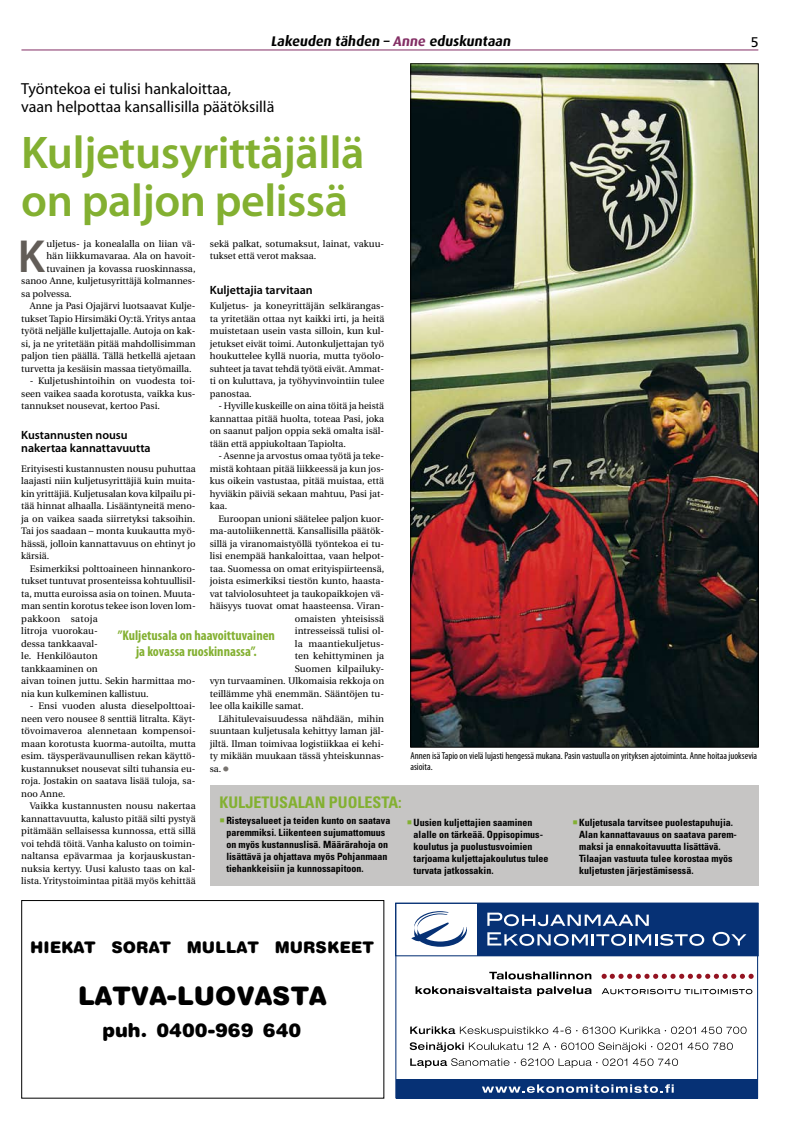
<style>
.page{position:relative;width:794px;height:1134px;background:#fff}
.page>*{position:absolute;margin:0;border:0;box-sizing:border-box;transform-origin:0 0}
.t1{font:600 46.6px "Myriad Pro";color:#625d58}
.t2{font:600 46px/48px "Myriad Pro";letter-spacing:-.01em;color:#83b031}
.t3{font:900 25.6px "Helvetica Rounded";color:#000}
.t4{font:900 19.2px "Helvetica Rounded";color:#000}
.t5{font:16px/18px "Myriad Pro";color:#000}
.t6{font:900 16px "Helvetica Rounded";color:#000}
.t7{font:700 condensed 16px "Univers";color:#83b031}
.t8{font:700 condensed 14px/16px "Myriad Pro";color:#83b031;text-align:center}
.t9{font:700 14px "Dax";color:#000}
.t10{font:14px "Frutiger";color:#000}
.t11{font:600 12px/13px "Myriad Pro";color:#000}
.t12{font:700 condensed 10px/12px "Univers";color:#000}
.t13{font:condensed 10px/11px "Myriad Pro";color:#000}
.t14{font:9.5px/12.5px "Utopia";color:#000;text-align:justify}
.s1{color:#832e64}
.s2{font-family:"Univers";font-size:14px;color:#787470}
.s3{color:#83b031}
</style>
<div class="page">
<div style="left:210px;top:785px;width:548px;height:101px;background:#c6c5c4"></div>
<img style="left:412px;top:66px;width:344px;height:679px">
<div style="left:396px;top:1079px;width:362px;height:19px;background:#063175"></div>
<div style="left:477px;top:903px;width:281px;height:53px;background:#063175"></div>
<svg style="left:487px;top:932px;width:217px;height:14px"></svg>
<svg style="left:712px;top:932px;width:34px;height:14px"></svg>
<svg style="left:487px;top:913px;width:162px;height:13px"></svg>
<svg style="left:411px;top:911px;width:56px;height:36px"></svg>
<div style="left:395px;top:903px;width:363px;height:53px;border:1px solid #063175"></div>
<svg style="left:601px;top:988px;width:151px;height:6px"></svg>
<svg style="left:410px;top:1058px;width:217px;height:10px"></svg>
<svg style="left:633px;top:1058px;width:45px;height:8px"></svg>
<svg style="left:410px;top:1042px;width:323px;height:10px"></svg>
<svg style="left:410px;top:1026px;width:336px;height:10px"></svg>
<svg style="left:415px;top:986px;width:116px;height:8px"></svg>
<svg style="left:537px;top:986px;width:54px;height:10px"></svg>
<svg style="left:489px;top:972px;width:102px;height:7px"></svg>
<svg style="left:601px;top:974px;width:152px;height:5px"></svg>
<svg style="left:482px;top:1084px;width:191px;height:9px"></svg>
<div style="left:395px;top:903px;width:363px;height:195px;border:1px solid #063175"></div>
<div style="left:21px;top:900px;width:363px;height:198px;border:1px solid #000"></div>
<hr style="left:22px;top:49px;width:736px;height:1px;background:#832e64">
<h3 class="t9" style="left:271px;top:33px;width:244px">Lakeuden tähden – <span class="s1">Anne</span> eduskuntaan</h3>
<h3 class="t10" style="left:750px;top:34px;width:9px">5</h3>
<h3 class="t5" style="left:21px;top:80px;width:255px">Työntekoa ei tulisi hankaloittaa,<br>vaan helpottaa kansallisilla päätöksillä</h3>
<h2 class="t2" style="left:21px;top:127px;width:345px">Kuljetusyrittäjällä on paljon pelissä</h2>
<h1 class="t1" style="left:18px;top:226px;width:29px">K</h1>
<p class="t14" style="left:46px;top:237px;width:151px">uljetus- ja konealalla on liian vä-</p>
<p class="t14" style="left:210px;top:237px;width:176px">sekä palkat, sotumaksut, lainat, vakuu&shy;tukset että verot maksaa.</p>
<p class="t11" style="left:210px;top:283px;width:104px">Kuljettajia tarvitaan</p>
<p class="t14" style="left:210px;top:300px;width:176px">Kuljetus- ja koneyrittäjän selkärangas&shy;ta yritetään ottaa nyt kaikki irti, ja heitä muistetaan usein vasta silloin, kun kul&shy;jetukset eivät toimi. Autonkuljettajan työ houkuttelee kyllä nuoria, mutta työolo&shy;suhteet ja tavat tehdä työtä eivät. Ammat&shy;ti on kuluttava, ja työhyvinvointiin tulee panostaa.</p>
<p class="t14" style="left:210px;top:400px;width:176px;text-indent:9px">- Hyville kuskeille on aina töitä ja heistä kannattaa pitää huolta, toteaa Pasi, joka on saanut paljon oppia sekä omalta isäl&shy;tään että appiukoltaan Tapiolta.</p>
<p class="t14" style="left:210px;top:450px;width:176px;text-indent:9px">- Asenne ja arvostus omaa työtä ja teke&shy;mistä kohtaan pitää liikkeessä ja kun jos&shy;kus oikein vastustaa, pitää muistaa, että hyviäkin päiviä sekaan mahtuu, Pasi jat&shy;kaa.</p>
<p class="t14" style="left:218px;top:512px;width:167px">Euroopan unioni säätelee paljon kuor-</p>
<p class="t14" style="left:210px;top:525px;width:176px">ma-autoliikennettä. Kansallisilla päätök-</p>
<p class="t14" style="left:210px;top:537px;width:176px">sillä ja viranomaistyöllä työntekoa ei tu-</p>
<p class="t14" style="left:210px;top:550px;width:176px">lisi enempää hankaloittaa, vaan helpot-</p>
<p class="t14" style="left:210px;top:562px;width:176px">taa. Suomessa on omat erityispiirteensä,</p>
<p class="t14" style="left:210px;top:575px;width:176px">joista esimerkiksi tiestön kunto, haasta-</p>
<p class="t14" style="left:210px;top:587px;width:176px">vat talviolosuhteet ja taukopaikkojen vä-</p>
<p class="t14" style="left:210px;top:600px;width:176px">häisyys tuovat omat haasteensa. Viran-</p>
<p class="t14" style="left:295px;top:612px;width:91px">omaisten yhteisissä</p>
<p class="t14" style="left:295px;top:625px;width:91px">intresseissä tulisi ol-</p>
<p class="t14" style="left:295px;top:637px;width:91px">la maantiekuljetus-</p>
<p class="t14" style="left:295px;top:650px;width:91px">ten kehittyminen ja</p>
<p class="t14" style="left:295px;top:662px;width:91px">Suomen kilpailuky-</p>
<p class="t14" style="left:210px;top:675px;width:176px">vyn turvaaminen. Ulkomaisia rekkoja on</p>
<p class="t14" style="left:210px;top:687px;width:176px">teillämme yhä enemmän. Sääntöjen tu-</p>
<p class="t14" style="left:210px;top:700px;width:95px">lee olla kaikille samat.</p>
<p class="t14" style="left:218px;top:712px;width:167px">Lähitulevaisuudessa nähdään, mihin</p>
<p class="t14" style="left:210px;top:725px;width:176px">suuntaan kuljetusala kehittyy laman jäl-</p>
<p class="t14" style="left:210px;top:737px;width:176px">jiltä. Ilman toimivaa logistiikkaa ei kehi-</p>
<p class="t14" style="left:210px;top:750px;width:176px">ty mikään muukaan tässä yhteiskunnas-</p>
<p class="t14" style="left:210px;top:762px;width:20px">sa. <span class="s2">•</span></p>
<p class="t14" style="left:46px;top:250px;width:151px">hän liikkumavaraa. Ala on havoit-</p>
<p class="t14" style="left:46px;top:262px;width:151px">tuvainen ja kovassa ruoskinnassa,</p>
<p class="t14" style="left:21px;top:275px;width:176px">sanoo Anne, kuljetusyrittäjä kolmannes-</p>
<p class="t14" style="left:21px;top:287px;width:52px">sa polvessa.</p>
<p class="t14" style="left:30px;top:300px;width:167px">Anne ja Pasi Ojajärvi luotsaavat Kulje-</p>
<p class="t14" style="left:21px;top:312px;width:176px">tukset Tapio Hirsimäki Oy:tä. Yritys antaa</p>
<p class="t14" style="left:21px;top:325px;width:176px">työtä neljälle kuljettajalle. Autoja on kak-</p>
<p class="t14" style="left:21px;top:337px;width:176px">si, ja ne yritetään pitää mahdollisimman</p>
<p class="t14" style="left:21px;top:350px;width:176px">paljon tien päällä. Tällä hetkellä ajetaan</p>
<p class="t14" style="left:21px;top:362px;width:172px">turvetta ja kesäisin massaa tietyömailla.</p>
<p class="t14" style="left:21px;top:375px;width:176px;text-indent:9px">- Kuljetushintoihin on vuodesta toi&shy;seen vaikea saada korotusta, vaikka kus&shy;tannukset nousevat, kertoo Pasi.</p>
<p class="t11" style="left:21px;top:428px;width:131px">Kustannusten nousu nakertaa kannattavuutta</p>
<p class="t14" style="left:21px;top:462px;width:176px">Erityisesti kustannusten nousu puhuttaa laajasti niin kuljetusyrittäjiä kuin muita&shy;kin yrittäjiä. Kuljetusalan kova kilpailu pi&shy;tää hinnat alhaalla. Lisääntyneitä meno&shy;ja on vaikea saada siirretyksi taksoihin.<br>Tai jos saadaan – monta kuukautta myö&shy;hässä, jolloin kannattavuus on ehtinyt jo kärsiä.</p>
<p class="t14" style="left:21px;top:562px;width:176px;text-align:left;text-indent:9px">Esimerkiksi polttoaineen hinnankoro&shy;tukset tuntuvat prosenteissa kohtuullisil&shy;ta, mutta euroissa asia on toinen. Muuta&shy;man sentin korotus tekee ison loven lom&shy;pakkoon satoja<br>litroja vuorokau-<br>dessa tankkaaval-<br>le. Henkilöauton<br>tankkaaminen on<br>aivan toinen juttu. Sekin harmittaa mo&shy;nia kun kulkeminen kallistuu.</p>
<p class="t14" style="left:21px;top:700px;width:176px;text-indent:9px">- Ensi vuoden alusta dieselpolttoai&shy;neen vero nousee 8 senttiä litralta. Käyt&shy;tövoimaveroa alennetaan kompensoi&shy;maan korotusta kuorma-autoilta, mutta esim. täysperävaunullisen rekan käyttö&shy;kustannukset nousevat silti tuhansia eu&shy;roja. Jostakin on saatava lisää tuloja, sa&shy;noo Anne.</p>
<p class="t14" style="left:21px;top:800px;width:176px;text-indent:9px">Vaikka kustannusten nousu nakertaa kannattavuutta, kalusto pitää silti pystyä pitämään sellaisessa kunnossa, että sillä voi tehdä töitä. Vanha kalusto on toimin&shy;naltansa epävarmaa ja korjauskustan&shy;nuksia kertyy. Uusi kalusto taas on kal&shy;lista. Yritystoimintaa pitää myös kehittää</p>
<h3 class="t8" style="left:118px;top:627px;width:159px">”Kuljetusala on haavoittuvainen ja kovassa ruoskinnassa”.</h3>
<p class="t13" style="left:410px;top:750px;width:348px">Annen isä Tapio on vielä lujasti hengessä mukana. Pasin vastuulla on yrityksen ajotoiminta. Anne hoitaa juoksevia asioita.</p>
<h3 class="t7" style="left:220px;top:792px;width:184px">KULJETUSALAN PUOLESTA:</h3>
<p class="t12" style="left:226px;top:815px;width:165px;text-indent:-7px"><span class="s3">○</span> Risteysalueet ja teiden kunto on saatava paremmiksi. Liikenteen sujumattomuus on myös kustannuslisä. Määrärahoja on lisättävä ja ohjattava myös Pohjanmaan tiehankkeisiin ja kunnossapitoon.</p>
<p class="t12" style="left:413px;top:816px;width:137px;text-indent:-7px"><span class="s3">○</span> Uusien kuljettajien saaminen alalle on tärkeää. Oppisopimus&shy;koulutus ja puolustusvoimien tarjoama kuljettajakoulutus tulee turvata jatkossakin.</p>
<p class="t12" style="left:579px;top:816px;width:159px;text-indent:-7px"><span class="s3">○</span> Kuljetusala tarvitsee puolestapuhujia.<br>Alan kannattavauus on saatava parem&shy;maksi ja ennakoitavuutta lisättävä.<br>Tilaajan vastuuta tulee korostaa myös kuljetusten järjestämisessä.</p>
<h3 class="t6" style="left:30px;top:936px;width:345px">HIEKAT SORAT MULLAT MURSKEET</h3>
<h3 class="t3" style="left:78px;top:979px;width:250px">LATVA-LUOVASTA</h3>
<h3 class="t4" style="left:102px;top:1017px;width:200px">puh. 0400-969 640</h3>
</div>
